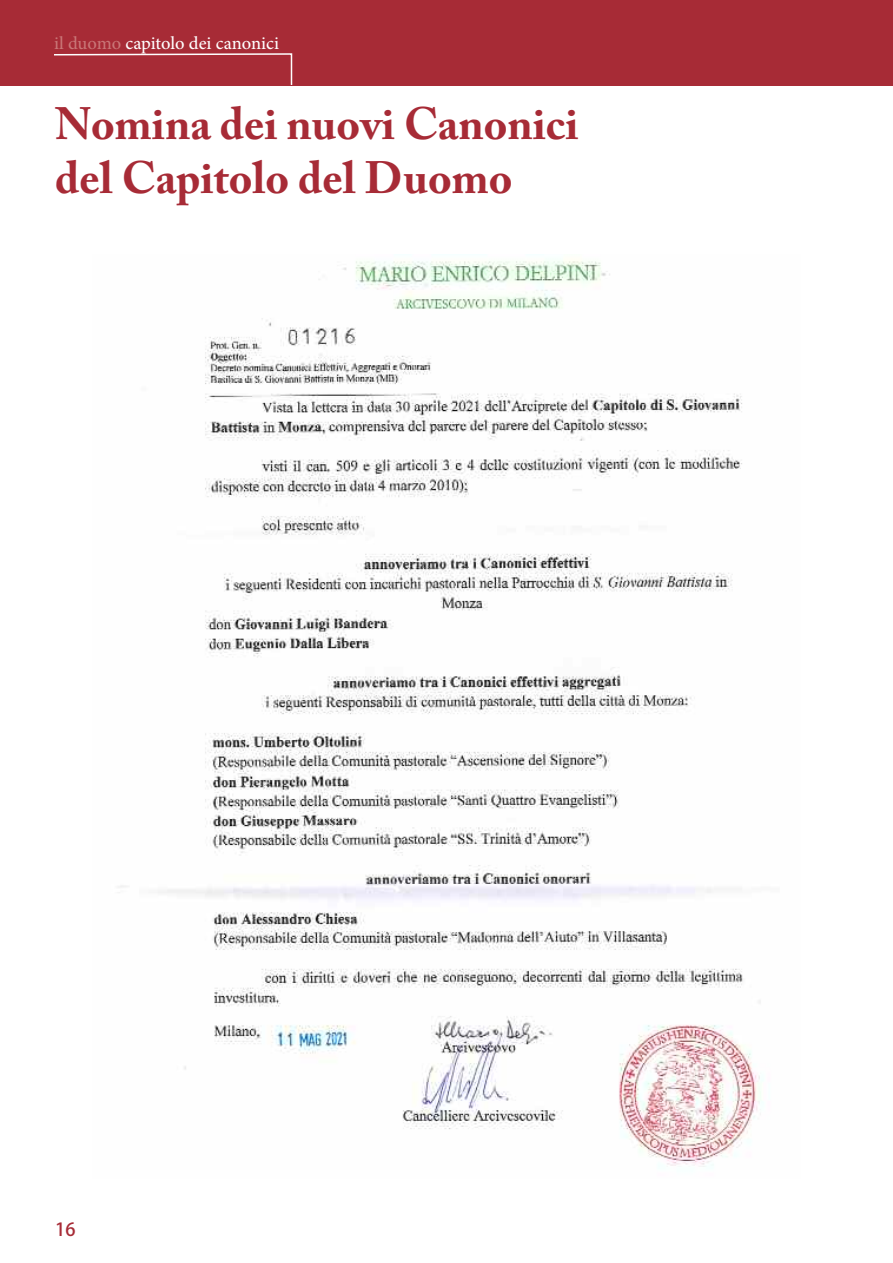
<style>
.page{position:relative;width:893px;height:1263px;background:#fff}
.page>*{position:absolute;margin:0;border:0;box-sizing:border-box;transform-origin:0 0}
.t1{font:700 45px/54px "Adobe Caslon Pro";color:#a72b36}
.t2{font:18px "Adobe Hebrew";letter-spacing:-.005em;color:#fff}
.t3{font:18px "Adobe Heiti Std";color:#a72b36}
.s1{color:#c97677}
</style>
<div class="page">
<div style="left:0;top:0;width:893px;height:85px;background:#a72b36"></div>
<svg style="left:52px;top:53px;width:241px;height:33px"></svg>
<img style="left:120px;top:261px;width:643px;height:906px">
<p class="t2" style="left:54px;top:37px;width:227px"><span class="s1">il duomo</span> capitolo dei canonici</p>
<p class="t1" style="left:55px;top:102px;width:525px">Nomina dei nuovi Canonici del Capitolo del Duomo</p>
<p class="t3" style="left:55px;top:1219px;width:22px">16</p>
</div>
